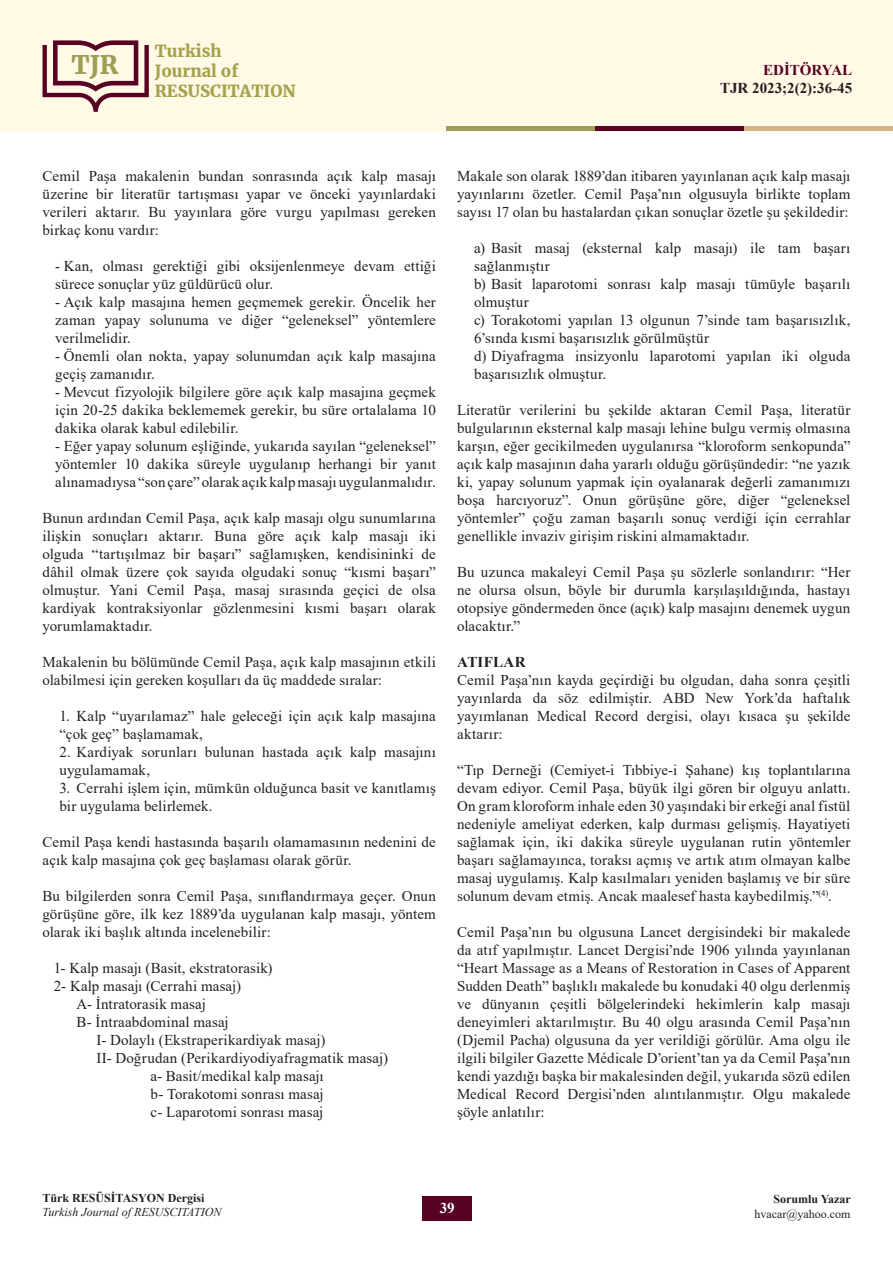
<style>
.page{position:relative;width:893px;height:1263px;background:#fff}
.page>*{position:absolute;margin:0;border:0;box-sizing:border-box;transform-origin:0 0}
.t1{font:900 25.35px "Merriweather";color:#9b9f55}
.t2{font:900 16.5px/19.8px "Merriweather";color:#a4a24d}
.t3{font:15px/18px "Times New Roman";letter-spacing:.01em;color:#231f20;text-align:justify}
.t4{font:700 15px "Times New Roman";color:#231f20}
.t5{font:700 15px "Times New Roman";color:#580122}
.t6{font:700 15px "Times New Roman";letter-spacing:.02em;color:#231f20}
.t7{font:700 15px "Times New Roman";color:#fff}
.t8{font:700 12px "Times New Roman";color:#231f20}
.t9{font:italic 12px "Times New Roman";color:#231f20}
.t10{font:12px "Times New Roman";color:#231f20}
</style>
<div class="page">
<div style="left:0;top:0;width:893px;height:131px;background:#fff9e5"></div>
<svg style="left:43px;top:40px;width:106px;height:72px"></svg>
<div style="left:446px;top:126px;width:149px;height:5px;background:#9b9f55"></div>
<div style="left:595px;top:126px;width:149px;height:5px;background:#580122"></div>
<div style="left:744px;top:126px;width:149px;height:5px;background:#d5b388"></div>
<div style="left:422px;top:1196px;width:50px;height:24px;background:#580122"></div>
<h1 class="t1" style="left:72px;top:47px;width:48px">TJR</h1>
<p class="t2" style="left:155px;top:41px;width:142px">Turkish<br>Journal of<br>RESUSCITATION</p>
<p class="t5" style="left:763px;top:59px;width:90px">EDİTÖRYAL</p>
<p class="t4" style="left:720px;top:77px;width:134px">TJR 2023;2(2):36-45</p>
<p class="t3" style="left:43px;top:166px;width:395px">Cemil Paşa makalenin bundan sonrasında açık kalp masajı üzerine bir literatür tartışması yapar ve önceki yayınlardaki verileri aktarır. Bu yayınlara göre vurgu yapılması gereken birkaç konu vardır:</p>
<p class="t3" style="left:55px;top:256px;width:382px">- Kan, olması gerektiği gibi oksijenlenmeye devam ettiği sürece sonuçlar yüz güldürücü olur.</p>
<p class="t3" style="left:55px;top:292px;width:382px">- Açık kalp masajına hemen geçmemek gerekir. Öncelik her zaman yapay solunuma ve diğer “geleneksel” yöntemlere verilmelidir.</p>
<p class="t3" style="left:55px;top:346px;width:382px">- Önemli olan nokta, yapay solunumdan açık kalp masajına geçiş zamanıdır.</p>
<p class="t3" style="left:55px;top:382px;width:382px">- Mevcut fizyolojik bilgilere göre açık kalp masajına geçmek için 20-25 dakika beklememek gerekir, bu süre ortalalama 10 dakika olarak kabul edilebilir.</p>
<p class="t3" style="left:55px;top:436px;width:382px">- Eğer yapay solunum eşliğinde, yukarıda sayılan “geleneksel” yöntemler 10 dakika süreyle uygulanıp herhangi bir yanıt alınamadıysa “son çare” olarak açık kalp masajı uygulanmalıdır.</p>
<p class="t3" style="left:43px;top:508px;width:395px">Bunun ardından Cemil Paşa, açık kalp masajı olgu sunumlarına ilişkin sonuçları aktarır. Buna göre açık kalp masajı iki olguda “tartışılmaz bir başarı” sağlamışken, kendisininki de dâhil olmak üzere çok sayıda olgudaki sonuç “kısmi başarı” olmuştur. Yani Cemil Paşa, masaj sırasında geçici de olsa kardiyak kontraksiyonlar gözlenmesini kısmi başarı olarak yorumlamaktadır.</p>
<p class="t3" style="left:43px;top:652px;width:395px">Makalenin bu bölümünde Cemil Paşa, açık kalp masajının etkili olabilmesi için gereken koşulları da üç maddede sıralar:</p>
<p class="t3" style="left:60px;top:706px;width:378px">1. Kalp “uyarılamaz” hale geleceği için açık kalp masajına “çok geç” başlamamak,</p>
<p class="t3" style="left:60px;top:742px;width:378px">2. Kardiyak sorunları bulunan hastada açık kalp masajını uygulamamak,</p>
<p class="t3" style="left:60px;top:778px;width:378px">3. Cerrahi işlem için, mümkün olduğunca basit ve kanıtlamış bir uygulama belirlemek.</p>
<p class="t3" style="left:43px;top:832px;width:395px">Cemil Paşa kendi hastasında başarılı olamamasının nedenini de açık kalp masajına çok geç başlaması olarak görür.</p>
<p class="t3" style="left:43px;top:886px;width:395px">Bu bilgilerden sonra Cemil Paşa, sınıflandırmaya geçer. Onun görüşüne göre, ilk kez 1889’da uygulanan kalp masajı, yöntem olarak iki başlık altında incelenebilir:</p>
<p class="t3" style="left:54px;top:958px;width:220px">1- Kalp masajı (Basit, ekstratorasik)</p>
<p class="t3" style="left:54px;top:976px;width:189px">2- Kalp masajı (Cerrahi masaj)</p>
<p class="t3" style="left:77px;top:994px;width:131px">A- İntratorasik masaj</p>
<p class="t3" style="left:77px;top:1012px;width:154px">B- İntraabdominal masaj</p>
<p class="t3" style="left:97px;top:1030px;width:230px">I- Dolaylı (Ekstraperikardiyak masaj)</p>
<p class="t3" style="left:97px;top:1048px;width:293px">II- Doğrudan (Perikardiyodiyafragmatik masaj)</p>
<p class="t3" style="left:151px;top:1066px;width:175px">a- Basit/medikal kalp masajı</p>
<p class="t3" style="left:151px;top:1084px;width:175px">b- Torakotomi sonrası masaj</p>
<p class="t3" style="left:151px;top:1102px;width:174px">c- Laparotomi sonrası masaj</p>
<p class="t3" style="left:457px;top:166px;width:395px">Makale son olarak 1889’dan itibaren yayınlanan açık kalp masajı yayınlarını özetler. Cemil Paşa’nın olgusuyla birlikte toplam sayısı 17 olan bu hastalardan çıkan sonuçlar özetle şu şekildedir:</p>
<p class="t3" style="left:474px;top:238px;width:378px">a) Basit masaj (eksternal kalp masajı) ile tam başarı sağlanmıştır</p>
<p class="t3" style="left:474px;top:274px;width:378px">b) Basit laparotomi sonrası kalp masajı tümüyle başarılı olmuştur</p>
<p class="t3" style="left:474px;top:310px;width:378px">c) Torakotomi yapılan 13 olgunun 7’sinde tam başarısızlık,<br>6’sında kısmi başarısızlık görülmüştür</p>
<p class="t3" style="left:474px;top:346px;width:378px">d) Diyafragma insizyonlu laparotomi yapılan iki olguda başarısızlık olmuştur.</p>
<p class="t3" style="left:457px;top:400px;width:395px">Literatür verilerini bu şekilde aktaran Cemil Paşa, literatür bulgularının eksternal kalp masajı lehine bulgu vermiş olmasına karşın, eğer gecikilmeden uygulanırsa “kloroform senkopunda” açık kalp masajının daha yararlı olduğu görüşündedir: “ne yazık ki, yapay solunum yapmak için oyalanarak değerli zamanımızı boşa harcıyoruz”. Onun görüşüne göre, diğer “geleneksel yöntemler” çoğu zaman başarılı sonuç verdiği için cerrahlar genellikle invaziv girişim riskini almamaktadır.</p>
<p class="t3" style="left:457px;top:562px;width:395px">Bu uzunca makaleyi Cemil Paşa şu sözlerle sonlandırır: “Her ne olursa olsun, böyle bir durumla karşılaşıldığında, hastayı otopsiye göndermeden önce (açık) kalp masajını denemek uygun olacaktır.”</p>
<p class="t6" style="left:457px;top:651px;width:70px">ATIFLAR</p>
<p class="t3" style="left:457px;top:670px;width:395px">Cemil Paşa’nın kayda geçirdiği bu olgudan, daha sonra çeşitli yayınlarda da söz edilmiştir. ABD New York’da haftalık yayımlanan Medical Record dergisi, olayı kısaca şu şekilde aktarır:</p>
<p class="t3" style="left:457px;top:760px;width:395px">“Tıp Derneği (Cemiyet-i Tıbbiye-i Şahane) kış toplantılarına devam ediyor. Cemil Paşa, büyük ilgi gören bir olguyu anlattı.<br>On gram kloroform inhale eden 30 yaşındaki bir erkeği anal fistül nedeniyle ameliyat ederken, kalp durması gelişmiş. Hayatiyeti sağlamak için, iki dakika süreyle uygulanan rutin yöntemler başarı sağlamayınca, toraksı açmış ve artık atım olmayan kalbe masaj uygulamış. Kalp kasılmaları yeniden başlamış ve bir süre solunum devam etmiş. Ancak maalesef hasta kaybedilmiş.”<sup>(4)</sup>.</p>
<p class="t3" style="left:457px;top:922px;width:395px">Cemil Paşa’nın bu olgusuna Lancet dergisindeki bir makalede da atıf yapılmıştır. Lancet Dergisi’nde 1906 yılında yayınlanan “Heart Massage as a Means of Restoration in Cases of Apparent Sudden Death” başlıklı makalede bu konudaki 40 olgu derlenmiş ve dünyanın çeşitli bölgelerindeki hekimlerin kalp masajı deneyimleri aktarılmıştır. Bu 40 olgu arasında Cemil Paşa’nın (Djemil Pacha) olgusuna da yer verildiği görülür. Ama olgu ile ilgili bilgiler Gazette Médicale D’orient’tan ya da Cemil Paşa’nın kendi yazdığı başka bir makalesinden değil, yukarıda sözü edilen Medical Record Dergisi’nden alıntılanmıştır. Olgu makalede şöyle anlatılır:</p>
<p class="t8" style="left:43px;top:1189px;width:163px">Türk RESÜSİTASYON Dergisi</p>
<p class="t9" style="left:43px;top:1204px;width:181px">Turkish Journal of RESUSCITATION</p>
<p class="t7" style="left:440px;top:1197px;width:16px">39</p>
<p class="t8" style="left:773px;top:1191px;width:79px">Sorumlu Yazar</p>
<p class="t10" style="left:754px;top:1205px;width:98px">hvacar@yahoo.com</p>
</div>
